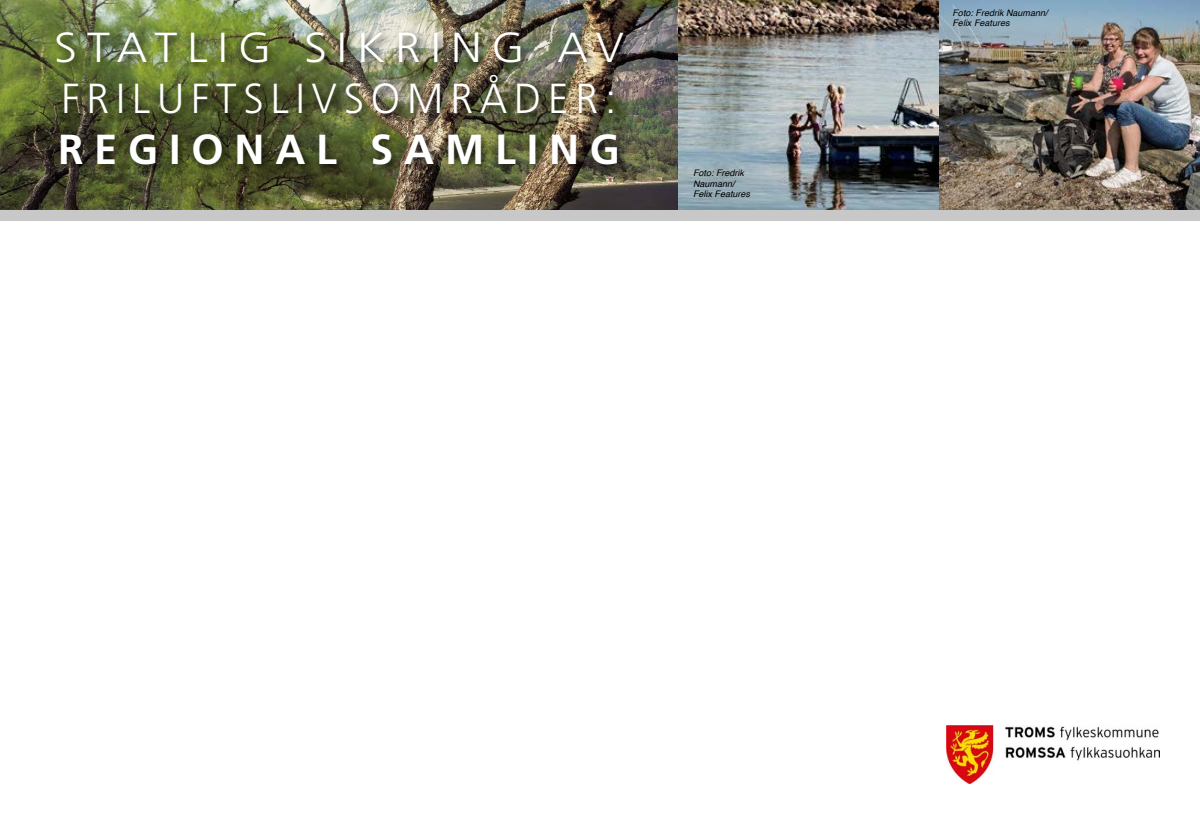
<style>
.page{position:relative;width:1200px;height:834px;background:#fff}
.page>*{position:absolute;margin:0;border:0;box-sizing:border-box;transform-origin:0 0}
.t1{font:300 42px/51px "Frutiger LT Std";letter-spacing:.17em;color:#fff;scale:1.09 1}
.t2{font:700 42px "Frutiger LT Std";letter-spacing:.26em;color:#fff}
.t3{font:italic 9px/10.5px "Helvetica";color:#000}
</style>
<div class="page">
<img style="left:0;top:0;width:1200px;height:210px">
<div style="left:0;top:210px;width:1200px;height:10px;background:#c8c8c8"></div>
<div style="left:53px;top:28px;width:581px;height:148px;background:#000;opacity:.75"></div>
<img style="left:947px;top:726px;width:212px;height:57px">
<h1 class="t1" style="left:54px;top:23px;width:524px">STATLIG S IKRING AV<br>FRILUFTS LIVS OMRÅDER:</h1>
<h1 class="t2" style="left:58px;top:125px;width:468px">REGIONAL SAMLING</h1>
<p class="t3" style="left:693px;top:168px;width:59px">Foto: Fredrik<br>Naumann/<br>Felix Features</p>
<p class="t3" style="left:952px;top:8px;width:97px">Foto: Fredrik Naumann/<br>Felix Features</p>
</div>
